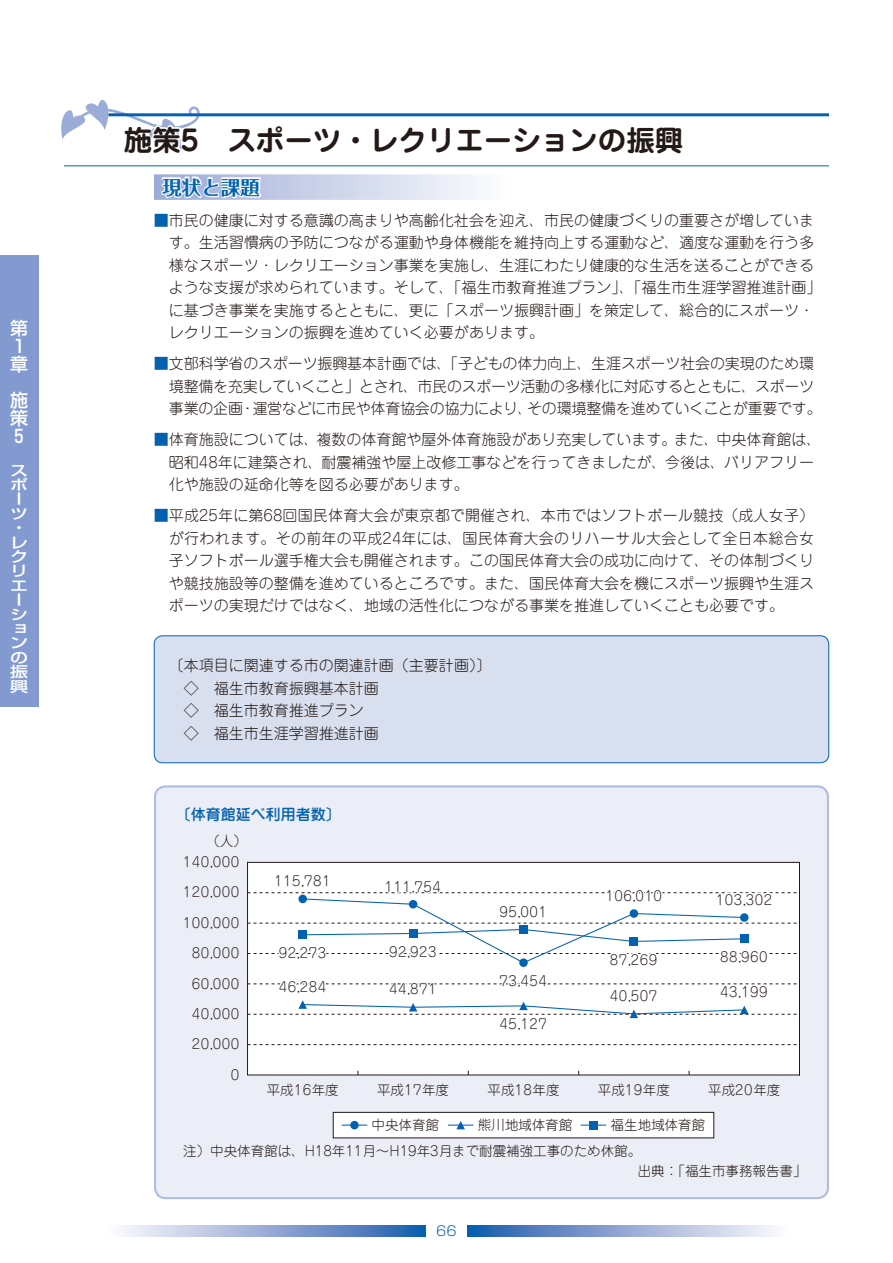
<style>
.page{position:relative;width:893px;height:1263px;background:#fff}
.page>*{position:absolute;margin:0;border:0;box-sizing:border-box;transform-origin:0 0}
.t1{font:28.5px "Jun 501 Pro Bold 90 msp RKSJ H";color:#231916}
.t2{font:19.5px "Folk Pro Bold 90 msp RKSJ H";color:#0262af}
.t3{font:18px/18px "Shin Go Pr 5 Medium 90 msp RKSJ V";color:#fff}
.t4{font:15px/22.5px "Jun 101 Pro Light 90 msp RKSJ H";color:#231916}
.t5{font:15px "Jun 34 Pro Medium 90 msp RKSJ H";color:#0262af}
.t6{font:14.4px/14.4px "Shin Go Pr 5 Medium 90 msp RKSJ V";color:#fff;scale:1.25 1}
.t7{font:13.5px "Jun 101 Pro Light 90 msp RKSJ H";letter-spacing:.035em;color:#231916}
.t8{font:13.5px "Jun 101 Pro Light 90 msp RKSJ H";color:#231916}
.t9{font:13.5px "Shin Go Pr 5 Light 90 msp RKSJ H";color:#0262af}
.s1{color:#0262af}
</style>
<div class="page">
<svg style="left:61px;top:100px;width:139px;height:39px"></svg>
<hr style="left:108px;top:113px;width:721px;height:3px;background:#0262af">
<hr style="left:64px;top:166px;width:765px;height:1px;background:#0262af">
<svg style="left:154px;top:174px;width:321px;height:26px;background:#d2d9ec"></svg>
<img style="left:162px;top:177px;width:98px;height:20px">
<div style="left:154px;top:636px;width:675px;height:127px;background:#d8dfef;border-radius:9px"></div>
<div style="left:154px;top:635px;width:675px;height:128px;border:1px solid #0262af;border-radius:9px"></div>
<div style="left:155px;top:786px;width:673px;height:412px;background:#eceef7;border-radius:11px"></div>
<div style="left:154px;top:785px;width:675px;height:414px;border:2px solid #b1bdde;border-radius:11px"></div>
<svg style="left:247px;top:862px;width:553px;height:213px;background:#c0bdbc"></svg>
<div style="left:333px;top:1112px;width:381px;height:26px;background:#fff"></div>
<div style="left:333px;top:1112px;width:381px;height:26px;border:1px solid #231916"></div>
<hr style="left:342px;top:1124px;width:25px;height:2px;background:#0262af">
<div style="left:350px;top:1121px;width:9px;height:8px;background:#0262af;border-radius:50%"></div>
<hr style="left:448px;top:1124px;width:25px;height:2px;background:#0262af">
<svg style="left:456px;top:1121px;width:9px;height:8px"></svg>
<hr style="left:581px;top:1124px;width:25px;height:2px;background:#0262af">
<div style="left:589px;top:1121px;width:9px;height:8px;background:#0262af"></div>
<svg style="left:248px;top:867px;width:551px;height:209px;background:#f5f7f9"></svg>
<div style="left:750px;top:954px;width:9px;height:9px;border:3px solid #fff;border-radius:50%"></div>
<div style="left:759px;top:950px;width:9px;height:14px;border:3px solid #fff;border-radius:50%"></div>
<div style="left:759px;top:950px;width:9px;height:13px;border:3px solid #fff;border-radius:50%"></div>
<img style="left:124px;top:125px;width:76px;height:14px">
<img style="left:148px;top:125px;width:43px;height:25px">
<svg style="left:468px;top:1226px;width:306px;height:10px;background:#8ca7d3"></svg>
<svg style="left:123px;top:1226px;width:302px;height:10px;background:#8da7d4"></svg>
<div style="left:0;top:255px;width:38px;height:452px;background:#829acf"></div>
<p class="t3" style="left:10px;top:321px;width:19px">第<br>１章</p>
<p class="t3" style="left:10px;top:393px;width:19px;text-align:justify">施策5</p>
<p class="t6" style="left:10px;top:465px;width:16px">スポーツ・レクリエーションの振興</p>
<p class="t1" style="left:124px;top:129px;width:561px">施策5　スポーツ・レクリエーションの振興</p>
<p class="t2" style="left:162px;top:180px;width:99px">現状と課題</p>
<p class="t4" style="left:169px;top:211px;width:654px;text-indent:-15px"><span class="s1">■</span> 市民の健康に対する意識の高まりや高齢化社会を迎え、市民の健康づくりの重要さが増しています。生活習慣病の予防につながる運動や身体機能を維持向上する運動など、適度な運動を行う多様なスポーツ・レクリエーション事業を実施し、生涯にわたり健康的な生活を送ることができるような支援が求められています。そして、「福生市教育推進プラン」、「福生市生涯学習推進計画」に基づき事業を実施するとともに、更に「スポーツ振興計画」を策定して、総合的にスポーツ・レクリエーションの振興を進めていく必要があります。</p>
<p class="t4" style="left:169px;top:354px;width:654px;text-indent:-15px"><span class="s1">■</span> 文部科学省のスポーツ振興基本計画では、「子どもの体力向上、生涯スポーツ社会の実現のため環境整備を充実していくこと」とされ、市民のスポーツ活動の多様化に対応するとともに、スポーツ事業の企画・運営などに市民や体育協会の協力により、その環境整備を進めていくことが重要です。</p>
<p class="t4" style="left:169px;top:430px;width:654px;text-indent:-15px"><span class="s1">■</span> 体育施設については、複数の体育館や屋外体育施設があり充実しています。また、中央体育館は、昭和48年に建築され、耐震補強や屋上改修工事などを行ってきましたが、今後は、バリアフリー化や施設の延命化等を図る必要があります。</p>
<p class="t4" style="left:169px;top:506px;width:647px;text-align:justify;text-indent:-15px"><span class="s1">■</span> 平成25年に第68回国民体育大会が東京都で開催され、本市ではソフトボール競技（成人女子）が行われます。その前年の平成24年には、国民体育大会のリハーサル大会として全日本総合女子ソフトボール選手権大会も開催されます。この国民体育大会の成功に向けて、その体制づくりや競技施設等の整備を進めているところです。また、国民体育大会を機にスポーツ振興や生涯スポーツの実現だけではなく、地域の活性化につながる事業を推進していくことも必要です。</p>
<p class="t4" style="left:169px;top:656px;width:324px">〔本項目に関連する市の関連計画（主要計画）〕　◇　福生市教育振興基本計画<br>　◇　福生市教育推進プラン<br>　◇　福生市生涯学習推進計画</p>
<p class="t5" style="left:176px;top:808px;width:166px">〔体育館延べ利用者数〕</p>
<p class="t7" style="left:206px;top:836px;width:42px">（人）</p>
<p class="t7" style="left:274px;top:876px;width:58px">115,781</p>
<p class="t7" style="left:385px;top:881px;width:58px">111,754</p>
<p class="t7" style="left:183px;top:857px;width:58px">140,000</p>
<p class="t7" style="left:183px;top:887px;width:58px">120,000</p>
<p class="t7" style="left:183px;top:918px;width:58px">100,000</p>
<p class="t7" style="left:192px;top:948px;width:49px">80,000</p>
<p class="t7" style="left:192px;top:978px;width:49px">60,000</p>
<p class="t7" style="left:192px;top:1009px;width:49px">40,000</p>
<p class="t7" style="left:192px;top:1039px;width:49px">20,000</p>
<p class="t7" style="left:231px;top:1069px;width:10px">0</p>
<p class="t7" style="left:279px;top:948px;width:49px">92,273</p>
<p class="t7" style="left:389px;top:947px;width:49px">92,923</p>
<p class="t7" style="left:279px;top:982px;width:49px">46,284</p>
<p class="t7" style="left:389px;top:984px;width:49px">44,871</p>
<p class="t7" style="left:499px;top:906px;width:49px">95,001</p>
<p class="t7" style="left:499px;top:976px;width:49px">73,454</p>
<p class="t7" style="left:499px;top:1019px;width:49px">45,127</p>
<p class="t7" style="left:605px;top:891px;width:58px">106,010</p>
<p class="t7" style="left:716px;top:895px;width:58px">103,302</p>
<p class="t7" style="left:610px;top:955px;width:49px">87,269</p>
<p class="t7" style="left:720px;top:952px;width:49px">88,960</p>
<p class="t7" style="left:610px;top:991px;width:49px">40,507</p>
<p class="t7" style="left:720px;top:987px;width:49px">43,199</p>
<p class="t7" style="left:267px;top:1085px;width:74px">平成16年度</p>
<p class="t7" style="left:377px;top:1085px;width:74px">平成17年度</p>
<p class="t7" style="left:487px;top:1085px;width:74px">平成18年度</p>
<p class="t7" style="left:598px;top:1085px;width:74px">平成19年度</p>
<p class="t7" style="left:708px;top:1085px;width:74px">平成20年度</p>
<p class="t7" style="left:371px;top:1120px;width:69px">中央体育館</p>
<p class="t8" style="left:478px;top:1120px;width:96px">熊川地域体育館</p>
<p class="t8" style="left:611px;top:1120px;width:96px">福生地域体育館</p>
<p class="t8" style="left:638px;top:1166px;width:170px">出典：「福生市事務報告書」</p>
<p class="t8" style="left:183px;top:1146px;width:460px">注）中央体育館は、H18年11月～H19年3月まで耐震補強工事のため休館。</p>
<p class="t9" style="left:436px;top:1226px;width:22px">66</p>
</div>
